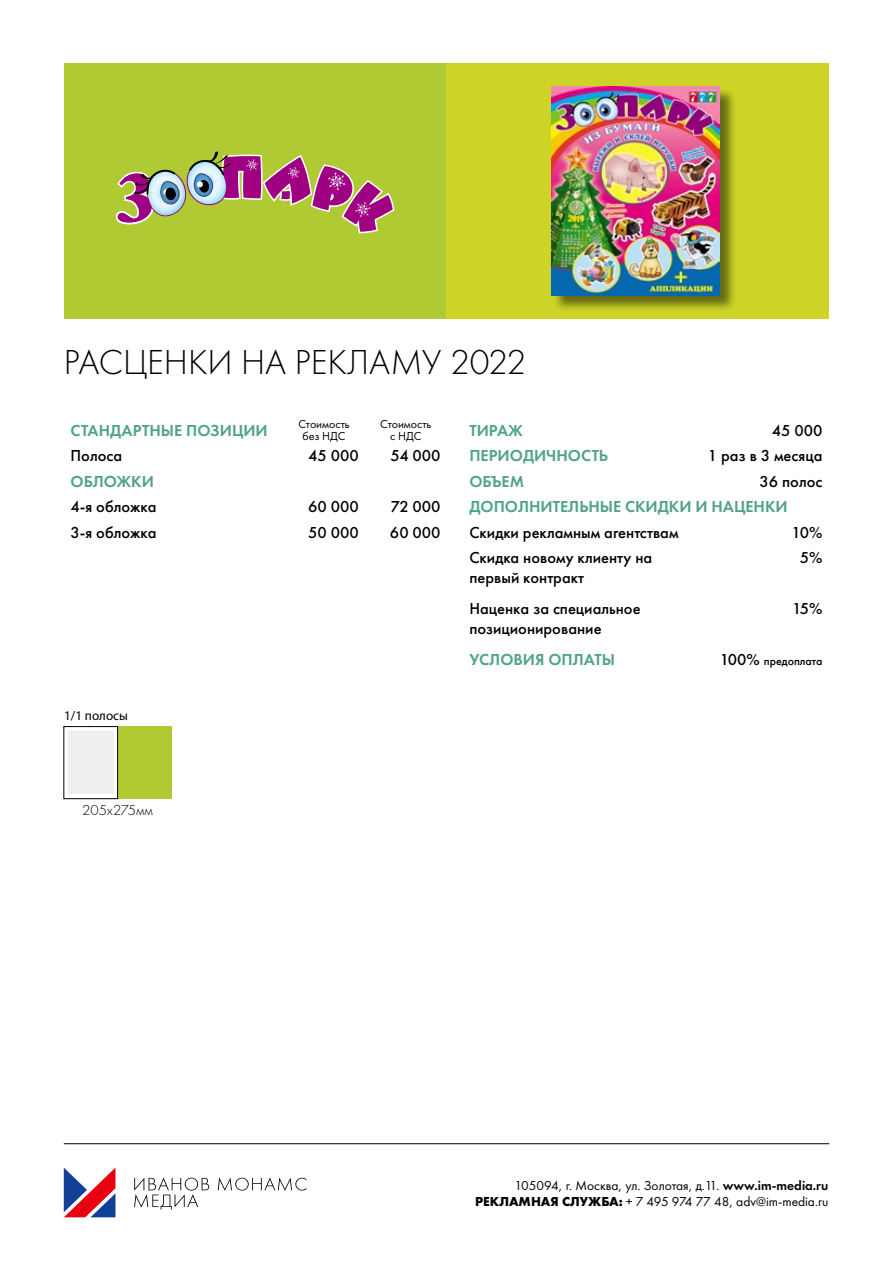
<style>
.page{position:relative;width:893px;height:1263px;background:#fff}
.page>*{position:absolute;margin:0;border:0;box-sizing:border-box;transform-origin:0 0}
.t1{font:300 36px "Futura PT";color:#000}
.t2{font:500 16.5px/19.8px "Futura PT";color:#000}
.t3{font:600 16.5px "Futura PT";color:#51a583}
.t4{font:300 15px "Futura PT";color:#000}
.t5{font:13.5px/16.2px "Futura PT";color:#000;text-align:right}
.t6{font:13.2px "Myriad Pro";color:#000}
.t7{font:12px/12px "Futura PT";color:#000;text-align:center}
.t8{font:500 12px "Futura PT";color:#000}
.s1{font-size:16.5px}
.s2{font-weight:600}
.s3{font-weight:700}
</style>
<div class="page">
<div style="left:64px;top:64px;width:382px;height:255px;background:#b0ca33"></div>
<div style="left:446px;top:64px;width:383px;height:255px;background:#cdd427"></div>
<div style="left:118px;top:726px;width:53px;height:73px;background:#b0ca33"></div>
<div style="left:64px;top:726px;width:54px;height:73px;border:1px solid #000"></div>
<div style="left:68px;top:731px;width:45px;height:63px;background:#efeeee"></div>
<div style="left:552px;top:87px;width:185px;height:225px;background:#000;opacity:.5"></div>
<img style="left:552px;top:86px;width:168px;height:209px">
<svg style="left:116px;top:151px;width:278px;height:82px"></svg>
<img style="left:148px;top:192px;width:36px;height:23px">
<img style="left:162px;top:195px;width:16px;height:9px">
<svg style="left:64px;top:1168px;width:51px;height:49px"></svg>
<svg style="left:218px;top:1177px;width:88px;height:14px"></svg>
<svg style="left:134px;top:1177px;width:75px;height:32px"></svg>
<hr style="left:64px;top:1143px;width:765px;height:1px;background:#000">
<h1 class="t1" style="left:64px;top:342px;width:464px">РАСЦЕНКИ НА РЕКЛАМУ 2022</h1>
<p class="t3" style="left:71px;top:420px;width:199px">СТАНДАРТНЫЕ ПОЗИЦИИ</p>
<p class="t7" style="left:298px;top:418px;width:53px">Стоимость без НДС</p>
<p class="t7" style="left:380px;top:418px;width:53px">Стоимость с НДС</p>
<p class="t2" style="left:71px;top:446px;width:53px">Полоса</p>
<p class="t2" style="left:308px;top:446px;width:52px">45 000</p>
<p class="t2" style="left:390px;top:446px;width:52px">54 000</p>
<p class="t3" style="left:71px;top:471px;width:85px">ОБЛОЖКИ</p>
<p class="t2" style="left:71px;top:497px;width:88px">4-я обложка</p>
<p class="t2" style="left:308px;top:497px;width:52px">60 000</p>
<p class="t2" style="left:391px;top:497px;width:51px">72 000</p>
<p class="t2" style="left:71px;top:522px;width:88px">3-я обложка</p>
<p class="t2" style="left:308px;top:522px;width:52px">50 000</p>
<p class="t2" style="left:390px;top:522px;width:52px">60 000</p>
<p class="t6" style="left:64px;top:708px;width:65px">1/1 полосы</p>
<p class="t3" style="left:469px;top:420px;width:55px">ТИРАЖ</p>
<p class="t2" style="left:772px;top:420px;width:52px">45 000</p>
<p class="t3" style="left:469px;top:445px;width:140px">ПЕРИОДИЧНОСТЬ</p>
<p class="t2" style="left:708px;top:446px;width:116px">1 раз в 3 месяца</p>
<p class="t3" style="left:469px;top:471px;width:56px">ОБЪЕМ</p>
<p class="t2" style="left:760px;top:471px;width:64px">36 полос</p>
<p class="t3" style="left:469px;top:496px;width:320px">ДОПОЛНИТЕЛЬНЫЕ СКИДКИ И НАЦЕНКИ</p>
<p class="t2" style="left:469px;top:522px;width:211px">Скидки рекламным агентствам</p>
<p class="t2" style="left:792px;top:522px;width:32px">10%</p>
<p class="t2" style="left:469px;top:548px;width:184px">Cкидка новому клиенту на первый контракт</p>
<p class="t2" style="left:800px;top:548px;width:24px">5%</p>
<p class="t2" style="left:469px;top:599px;width:173px">Наценка за специальное позиционирование</p>
<p class="t2" style="left:792px;top:599px;width:32px">15%</p>
<p class="t3" style="left:469px;top:649px;width:147px">УСЛОВИЯ ОПЛАТЫ</p>
<p class="t8" style="left:720px;top:654px;width:104px"><span class="s1">100%</span> предоплата</p>
<p class="t4" style="left:82px;top:801px;width:72px">205х275мм</p>
<p class="t5" style="left:475px;top:1177px;width:355px">105094, г. Москва, ул. Золотая, д.11. <span class="s2">www.im-media.ru<br></span><span class="s3">РЕКЛАМНАЯ СЛУЖБА:</span> + 7 495 974 77 48, adv@im-media.ru</p>
</div>
